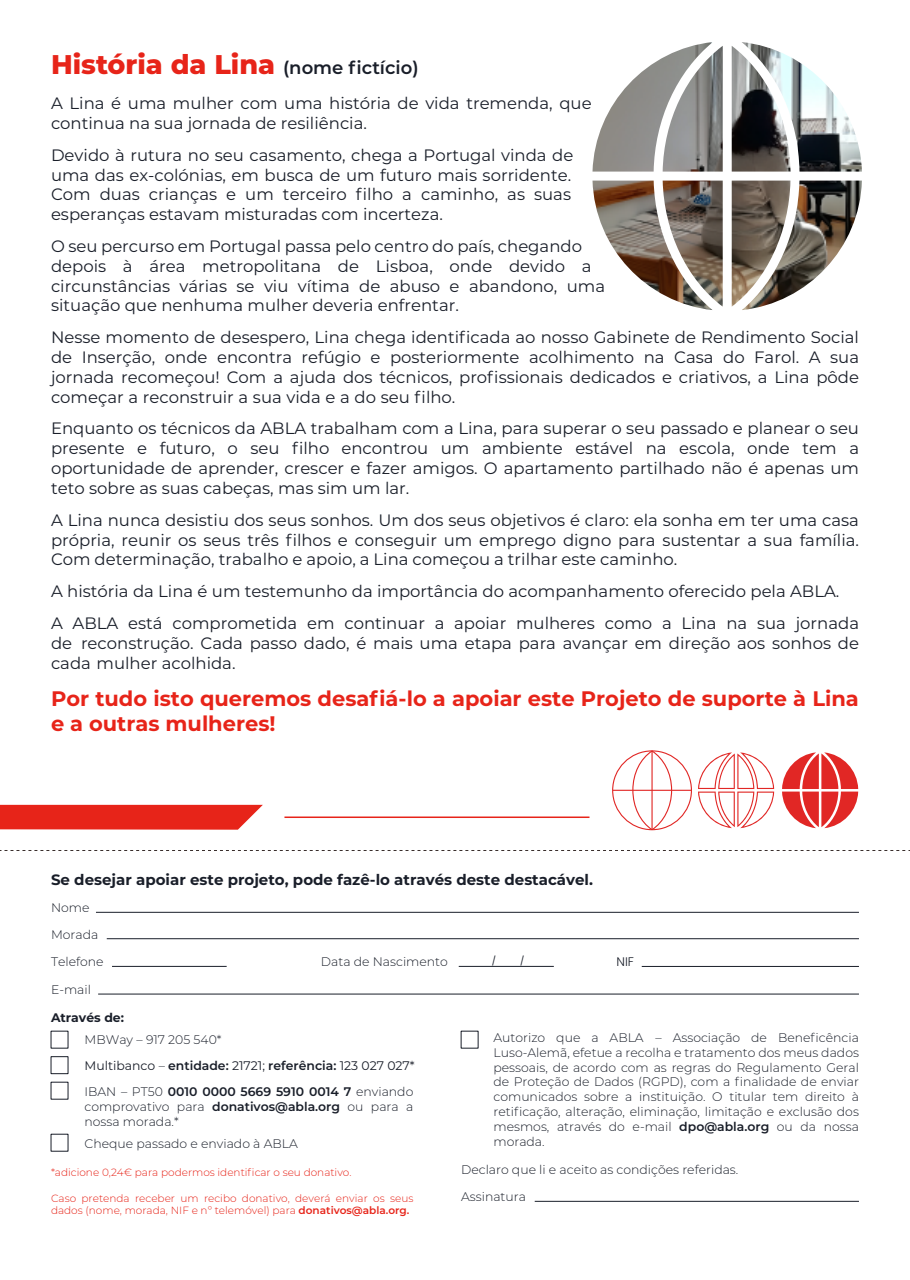
<style>
.page{position:relative;width:910px;height:1280px;background:#fff}
.page>*{position:absolute;margin:0;border:0;box-sizing:border-box;transform-origin:0 0}
.t1{font:800 27px "Montserrat";color:#e72419}
.t2{font:700 21px/25.2px "Montserrat";color:#e72419}
.t3{font:16.5px/19.8px "Montserrat";color:#191e29}
.t4{font:700 15px "Montserrat";color:#191e29}
.t5{font:300 12.45px/14.9px "Montserrat";color:#191e29;text-align:justify}
.t6{font:12.45px "Montserrat";color:#191e29}
.t7{font:700 12.45px "Montserrat";color:#191e29}
.t8{font:300 12.45px "Poppins";color:#191e29}
.t9{font:300 10.5px/12.6px "Montserrat";color:#e72419}
.t10{font:9px "Poppins";color:#191e29}
.s1{font-weight:600;font-size:18px;color:#191e29}
.s2{font-weight:300}
.s3{font-weight:600}
</style>
<div class="page">
<svg style="left:782px;top:752px;width:76px;height:76px"></svg>
<svg style="left:698px;top:752px;width:76px;height:76px"></svg>
<div style="left:632px;top:750px;width:40px;height:80px;border:1px solid #e12725;border-radius:50%"></div>
<hr style="left:613px;top:790px;width:78px;height:1px;background:#e12725">
<hr style="left:651px;top:751px;width:2px;height:79px;background:#e12725">
<svg style="left:0;top:805px;width:263px;height:25px"></svg>
<hr style="left:284px;top:816px;width:305px;height:2px;background:#e72419">
<hr style="left:535px;top:1201px;width:324px;height:1px;background:#191e29">
<div style="left:51px;top:1056px;width:17px;height:18px;border:1px solid #191e29"></div>
<hr style="left:98px;top:994px;width:761px;height:1px;background:#191e29">
<hr style="left:642px;top:966px;width:217px;height:1px;background:#191e29">
<hr style="left:459px;top:966px;width:95px;height:1px;background:#191e29">
<hr style="left:112px;top:966px;width:115px;height:1px;background:#191e29">
<hr style="left:107px;top:938px;width:752px;height:1px;background:#191e29">
<hr style="left:96px;top:912px;width:763px;height:1px;background:#191e29">
<svg style="left:0;top:850px;width:910px;height:1px"></svg>
<img style="left:592px;top:42px;width:270px;height:268px">
<h1 class="t1" style="left:51px;top:45px;width:369px">História da Lina <span class="s1">(nome fictício)</span></h1>
<p class="t3" style="left:51px;top:93px;width:542px">A Lina é uma mulher com uma história de vida tremenda, que continua na sua jornada de resiliência.</p>
<p class="t3" style="left:51px;top:145px;width:524px">Devido à rutura no seu casamento, chega a Portugal vinda de uma das ex-colónias, em busca de um futuro mais sorridente.<br>Com duas crianças e um terceiro filho a caminho, as suas esperanças estavam misturadas com incerteza.</p>
<p class="t3" style="left:51px;top:236px;width:556px">O seu percurso em Portugal passa pelo centro do país, chegando depois à área metropolitana de Lisboa, onde devido a circunstâncias várias se viu vítima de abuso e abandono, uma situação que nenhuma mulher deveria enfrentar.</p>
<p class="t3" style="left:51px;top:327px;width:809px;text-align:justify">Nesse momento de desespero, Lina chega identificada ao nosso Gabinete de Rendimento Social de Inserção, onde encontra refúgio e posteriormente acolhimento na Casa do Farol. A sua jornada recomeçou! Com a ajuda dos técnicos, profissionais dedicados e criativos, a Lina pôde começar a reconstruir a sua vida e a do seu filho.</p>
<p class="t3" style="left:51px;top:418px;width:809px;text-align:justify">Enquanto os técnicos da ABLA trabalham com a Lina, para superar o seu passado e planear o seu presente e futuro, o seu filho encontrou um ambiente estável na escola, onde tem a oportunidade de aprender, crescer e fazer amigos. O apartamento partilhado não é apenas um teto sobre as suas cabeças, mas sim um lar.</p>
<p class="t3" style="left:51px;top:509px;width:809px;text-align:justify">A Lina nunca desistiu dos seus sonhos. Um dos seus objetivos é claro: ela sonha em ter uma casa própria, reunir os seus três filhos e conseguir um emprego digno para sustentar a sua família.<br>Com determinação, trabalho e apoio, a Lina começou a trilhar este caminho.</p>
<p class="t3" style="left:51px;top:575px;width:809px;line-height:31.8px">A história da Lina é um testemunho da importância do acompanhamento oferecido pela ABLA.<br>A ABLA está comprometida em continuar a apoiar mulheres como a Lina na sua jornada</p>
<p class="t3" style="left:51px;top:632px;width:809px">de reconstrução. Cada passo dado, é mais uma etapa para avançar em direção aos sonhos de cada mulher acolhida.</p>
<p class="t2" style="left:51px;top:685px;width:809px">Por tudo isto queremos desafiá-lo a apoiar este Projeto de suporte à Lina e a outras mulheres!</p>
<p class="t4" style="left:51px;top:869px;width:544px">Se desejar apoiar este projeto, pode fazê-lo através deste destacável.</p>
<p class="t5" style="left:51px;top:900px;width:40px">Nome</p>
<p class="t5" style="left:51px;top:926px;width:49px">Morada</p>
<p class="t10" style="left:492px;top:955px;width:6px">/</p>
<p class="t10" style="left:520px;top:955px;width:6px">/</p>
<p class="t5" style="left:51px;top:954px;width:54px">Telefone</p>
<p class="t5" style="left:321px;top:954px;width:128px">Data de Nascimento</p>
<p class="t8" style="left:617px;top:955px;width:19px">NIF</p>
<p class="t5" style="left:51px;top:982px;width:42px">E-mail</p>
<p class="t7" style="left:51px;top:1008px;width:75px">Através de:</p>
<p class="t5" style="left:84px;top:1032px;width:138px">MBWay – 917 205 540*</p>
<p class="t6" style="left:84px;top:1057px;width:332px">Multibanco <span class="s2">–</span> <span class="s3">entidade:</span> 21721; <span class="s3">referência:</span> 123 027 027*</p>
<p class="t5" style="left:84px;top:1083px;width:330px">IBAN – PT50 <span class="s3">0010 0000 5669 5910 0014 7</span> enviando comprovativo para <span class="s3">donativos@abla.org</span> ou para a nossa morada.*</p>
<p class="t5" style="left:84px;top:1136px;width:215px">Cheque passado e enviado à ABLA</p>
<p class="t9" style="left:51px;top:1166px;width:302px">*adicione 0,24€ para podermos identificar o seu donativo.</p>
<p class="t9" style="left:51px;top:1191px;width:364px">Caso pretenda receber um recibo donativo, deverá enviar os seus dados (nome, morada, NIF e nº telemóvel) para <span class="s3">donativos@abla.org.</span></p>
<p class="t5" style="left:493px;top:1029px;width:367px">Autorizo que a ABLA – Associação de Beneficência Luso-Alemã, efetue a recolha e tratamento dos meus dados pessoais, de acordo com as regras do Regulamento Geral de Proteção de Dados (RGPD), com a finalidade de enviar comunicados sobre a instituição. O titular tem direito à retificação, alteração, eliminação, limitação e exclusão dos mesmos, através do e-mail <span class="s3">dpo@abla.org</span> ou da nossa morada.</p>
<p class="t5" style="left:461px;top:1161px;width:279px">Declaro que li e aceito as condições referidas.</p>
<p class="t5" style="left:461px;top:1189px;width:66px">Assinatura</p>
</div>
